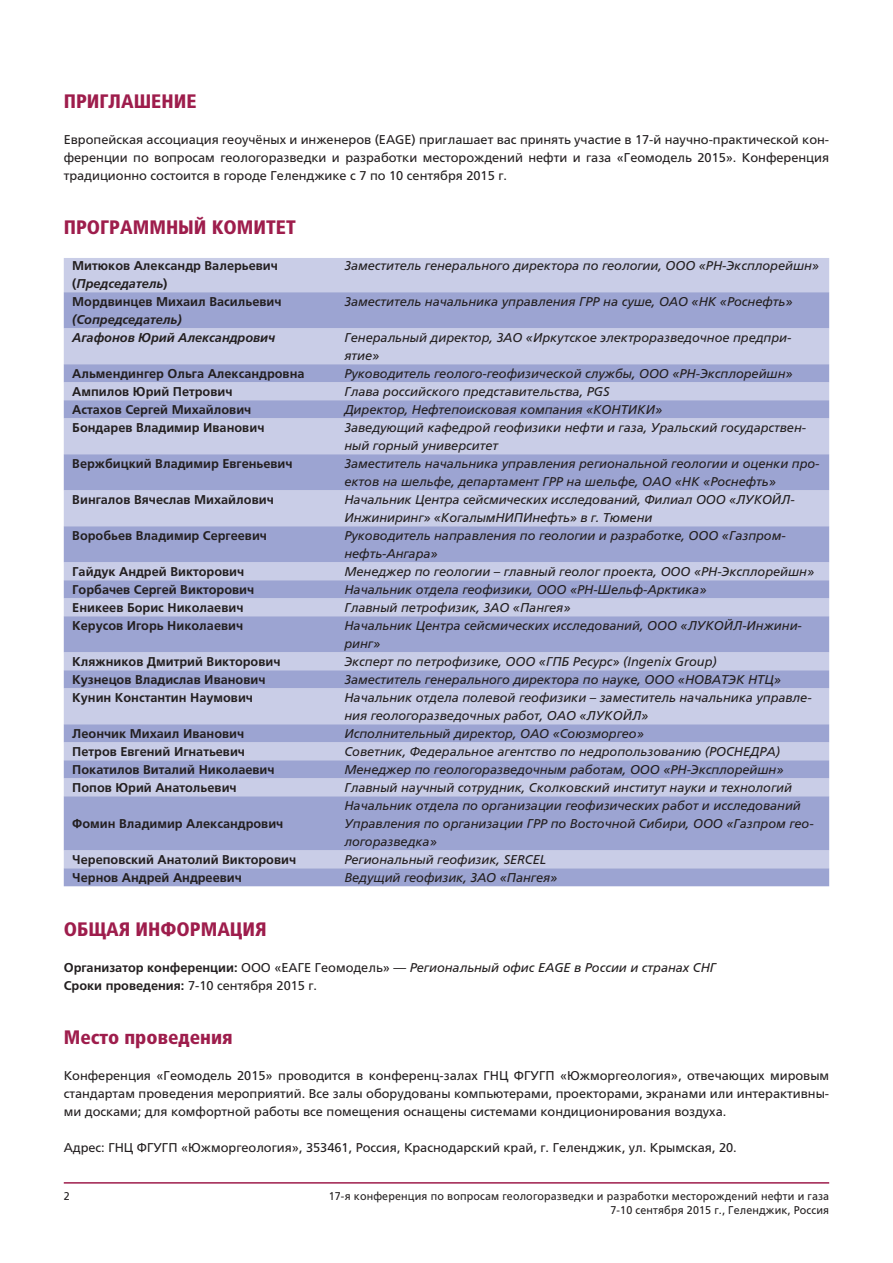
<style>
.page{position:relative;width:893px;height:1263px;background:#fff}
.page>*{position:absolute;margin:0;border:0;box-sizing:border-box;transform-origin:0 0}
._01-KOP_1_RUS{font:900 condensed 19.5px "Frutiger LTCYR";color:#9e1d4c}
._00-BODY_tekst_RUS{font:italic 12.75px/18px "Frutiger LTCYR";color:#231f20}
._00-BODY_tekst_RUS-2{font:12.75px/18px "Frutiger LTCYR";color:#231f20;text-align:justify}
._00-BODY_tekst_RUS-3{font:700 12.75px/18px "Frutiger LTCYR";color:#231f20}
._00-BODY_tekst_RUS-4{font:italic 700 12.75px "Frutiger LTCYR";color:#231f20}
.t1{font:11.25px "Frutiger LTCYR";letter-spacing:.015em;color:#231f20;scale:.95 1}
.t2{font:11.25px "Frutiger LT Std";color:#231f20;scale:.95 1}
.s1{font-style:normal}
.s2{font-style:italic}
.s3{font-weight:700;font-style:normal}
.s4{font-weight:700}
</style>
<div class="page">
<hr style="left:64px;top:1182px;width:765px;height:1px;background:#9e1d4c">
<div style="left:64px;top:258px;width:765px;height:34px;background:#c9cde7"></div>
<svg style="left:64px;top:292px;width:765px;height:594px;background:#b0b6db"></svg>
<p class="_01-KOP_1_RUS" style="left:64px;top:90px;width:134px">ПРИГЛАШЕНИЕ</p>
<p class="_00-BODY_tekst_RUS-2" style="left:64px;top:131px;width:767px">Европейская ассоциация геоучёных и инженеров (EAGE) приглашает вас принять участие в 17-й научно-практической кон&shy;ференции по вопросам геологоразведки и разработки месторождений нефти и газа «Геомодель 2015». Конференция традиционно состоится в городе Геленджике с 7 по 10 сентября 2015 г.</p>
<p class="_01-KOP_1_RUS" style="left:64px;top:216px;width:234px">ПРОГРАММНЫЙ КОМИТЕТ</p>
<p class="_00-BODY_tekst_RUS-3" style="left:72px;top:257px;width:207px">Митюков Александр Валерьевич</p>
<p class="_00-BODY_tekst_RUS-4" style="left:72px;top:277px;width:97px"><span class="s1">(</span>Председатель<span class="s1">)</span></p>
<p class="_00-BODY_tekst_RUS" style="left:344px;top:257px;width:476px">Заместитель генерального директора по геологии, ООО «РН-Эксплорейшн»</p>
<p class="_00-BODY_tekst_RUS-3" style="left:72px;top:293px;width:211px">Мордвинцев Михаил Васильевич <span class="s2">(Сопредседатель)</span></p>
<p class="_00-BODY_tekst_RUS" style="left:344px;top:293px;width:450px">Заместитель начальника управления ГРР на суше, ОАО «НК «Роснефть»</p>
<p class="_00-BODY_tekst_RUS-4" style="left:72px;top:331px;width:205px">Агафонов Юрий Александрович</p>
<p class="_00-BODY_tekst_RUS" style="left:344px;top:329px;width:448px">Генеральный директор, ЗАО «Иркутское электроразведочное предпри&shy;ятие»</p>
<p class="_00-BODY_tekst_RUS-3" style="left:72px;top:365px;width:234px">Альмендингер Ольга Александровна</p>
<p class="_00-BODY_tekst_RUS" style="left:344px;top:365px;width:450px">Руководитель геолого-геофизической службы, ООО «РН-Эксплорейшн»</p>
<p class="_00-BODY_tekst_RUS-3" style="left:72px;top:383px;width:162px">Ампилов Юрий Петрович</p>
<p class="_00-BODY_tekst_RUS" style="left:344px;top:383px;width:266px">Глава российского представительства, PGS</p>
<p class="_00-BODY_tekst_RUS-3" style="left:72px;top:401px;width:181px">Астахов Сергей Михайлович</p>
<p class="_00-BODY_tekst_RUS" style="left:344px;top:401px;width:319px">Директор, Нефтепоисковая компания «КОНТИКИ»</p>
<p class="_00-BODY_tekst_RUS-3" style="left:72px;top:419px;width:194px">Бондарев Владимир Иванович</p>
<p class="_00-BODY_tekst_RUS" style="left:344px;top:419px;width:463px">Заведующий кафедрой геофизики нефти и газа, Уральский государствен&shy;ный горный университет</p>
<p class="_00-BODY_tekst_RUS-3" style="left:72px;top:455px;width:222px">Вержбицкий Владимир Евгеньевич</p>
<p class="_00-BODY_tekst_RUS" style="left:344px;top:455px;width:477px">Заместитель начальника управления региональной геологии и оценки про&shy;ектов на шельфе, департамент ГРР на шельфе, ОАО «НК «Роснефть»</p>
<p class="_00-BODY_tekst_RUS-3" style="left:72px;top:491px;width:203px">Вингалов Вячеслав Михайлович</p>
<p class="_00-BODY_tekst_RUS" style="left:344px;top:491px;width:452px">Начальник Центра сейсмических исследований, Филиал ООО «ЛУКОЙЛ-</p>
<p class="_00-BODY_tekst_RUS" style="left:344px;top:509px;width:309px">Инжиниринг» «КогалымНИПИнефть» в г. Тюмени</p>
<p class="_00-BODY_tekst_RUS-3" style="left:72px;top:527px;width:196px">Воробьев Владимир Сергеевич</p>
<p class="_00-BODY_tekst_RUS" style="left:344px;top:527px;width:443px">Руководитель направления по геологии и разработке, ООО «Газпром&shy;нефть-Ангара»</p>
<p class="_00-BODY_tekst_RUS-3" style="left:72px;top:563px;width:173px">Гайдук Андрей Викторович</p>
<p class="_00-BODY_tekst_RUS" style="left:344px;top:563px;width:471px">Менеджер по геологии – главный геолог проекта, ООО «РН-Эксплорейшн»</p>
<p class="_00-BODY_tekst_RUS-3" style="left:72px;top:581px;width:183px">Горбачев Сергей Викторович</p>
<p class="_00-BODY_tekst_RUS" style="left:344px;top:581px;width:363px">Начальник отдела геофизики, ООО «РН-Шельф-Арктика»</p>
<p class="_00-BODY_tekst_RUS-3" style="left:72px;top:599px;width:173px">Еникеев Борис Николаевич</p>
<p class="_00-BODY_tekst_RUS" style="left:344px;top:599px;width:228px">Главный петрофизик, ЗАО «Пангея»</p>
<p class="_00-BODY_tekst_RUS-3" style="left:72px;top:617px;width:172px">Керусов Игорь Николаевич</p>
<p class="_00-BODY_tekst_RUS" style="left:344px;top:617px;width:459px">Начальник Центра сейсмических исследований, ООО «ЛУКОЙЛ-Инжини&shy;ринг»</p>
<p class="_00-BODY_tekst_RUS-3" style="left:72px;top:653px;width:210px">Кляжников Дмитрий Викторович</p>
<p class="_00-BODY_tekst_RUS" style="left:344px;top:653px;width:374px">Эксперт по петрофизике, ООО «ГПБ Ресурс» (Ingenix Group)</p>
<p class="_00-BODY_tekst_RUS-3" style="left:72px;top:671px;width:195px">Кузнецов Владислав Иванович</p>
<p class="_00-BODY_tekst_RUS" style="left:344px;top:671px;width:438px">Заместитель генерального директора по науке, ООО «НОВАТЭК НТЦ»</p>
<p class="_00-BODY_tekst_RUS-3" style="left:72px;top:689px;width:182px">Кунин Константин Наумович</p>
<p class="_00-BODY_tekst_RUS" style="left:344px;top:689px;width:469px">Начальник отдела полевой геофизики – заместитель начальника управле&shy;ния геологоразведочных работ, ОАО «ЛУКОЙЛ»</p>
<p class="_00-BODY_tekst_RUS-3" style="left:72px;top:725px;width:174px">Леончик Михаил Иванович</p>
<p class="_00-BODY_tekst_RUS" style="left:344px;top:725px;width:301px">Исполнительный директор, ОАО «Союзморгео»</p>
<p class="_00-BODY_tekst_RUS-3" style="left:72px;top:743px;width:174px">Петров Евгений Игнатьевич</p>
<p class="_00-BODY_tekst_RUS" style="left:344px;top:743px;width:437px">Советник, Федеральное агентство по недропользованию (РОСНЕДРА)</p>
<p class="_00-BODY_tekst_RUS-3" style="left:72px;top:761px;width:204px">Покатилов Виталий Николаевич</p>
<p class="_00-BODY_tekst_RUS" style="left:344px;top:761px;width:441px">Менеджер по геологоразведочным работам, ООО «РН-Эксплорейшн»</p>
<p class="_00-BODY_tekst_RUS-3" style="left:72px;top:779px;width:166px">Попов Юрий Анатольевич</p>
<p class="_00-BODY_tekst_RUS" style="left:344px;top:779px;width:449px">Главный научный сотрудник, Сколковский институт науки и технологий</p>
<p class="_00-BODY_tekst_RUS-3" style="left:72px;top:815px;width:213px">Фомин Владимир Александрович</p>
<p class="_00-BODY_tekst_RUS" style="left:344px;top:797px;width:458px">Начальник отдела по организации геофизических работ и исследований</p>
<p class="_00-BODY_tekst_RUS" style="left:344px;top:815px;width:471px">Управления по организации ГРР по Восточной Сибири, ООО «Газпром гео&shy;логоразведка»</p>
<p class="_00-BODY_tekst_RUS-3" style="left:72px;top:851px;width:225px">Череповский Анатолий Викторович</p>
<p class="_00-BODY_tekst_RUS" style="left:344px;top:851px;width:203px">Региональный геофизик, SERCEL</p>
<p class="_00-BODY_tekst_RUS-3" style="left:72px;top:869px;width:171px">Чернов Андрей Андреевич</p>
<p class="_00-BODY_tekst_RUS" style="left:344px;top:869px;width:214px">Ведущий геофизик, ЗАО «Пангея»</p>
<p class="_01-KOP_1_RUS" style="left:64px;top:918px;width:205px">ОБЩАЯ ИНФОРМАЦИЯ</p>
<p class="_00-BODY_tekst_RUS" style="left:64px;top:959px;width:654px"><span class="s3">Организатор конференции:</span> <span class="s1">ООО «ЕАГЕ Геомодель» —</span> Региональный офис EAGE в России и странах СНГ</p>
<p class="_00-BODY_tekst_RUS-2" style="left:64px;top:977px;width:255px"><span class="s4">Сроки проведения:</span> 7-10 сентября 2015 г.</p>
<p class="_01-KOP_1_RUS" style="left:64px;top:1026px;width:170px">Место проведения</p>
<p class="_00-BODY_tekst_RUS-2" style="left:64px;top:1067px;width:767px">Конференция «Геомодель 2015» проводится в конференц-залах ГНЦ ФГУГП «Южморгеология», отвечающих мировым стандартам проведения мероприятий. Все залы оборудованы компьютерами, проекторами, экранами или интерактивны&shy;ми досками; для комфортной работы все помещения оснащены системами кондиционирования воздуха.</p>
<p class="_00-BODY_tekst_RUS-2" style="left:64px;top:1139px;width:674px">Адрес: ГНЦ ФГУГП «Южморгеология», 353461, Россия, Краснодарский край, г. Геленджик, ул. Крымская, 20.</p>
<p class="t2" style="left:64px;top:1190px;width:8px">2</p>
<p class="t1" style="left:329px;top:1190px;width:528px">17-я конференция по вопросам геологоразведки и разработки месторождений нефти и газа</p>
<p class="t1" style="left:610px;top:1203px;width:232px">7-10 сентября 2015 г., Геленджик, Россия</p>
</div>
